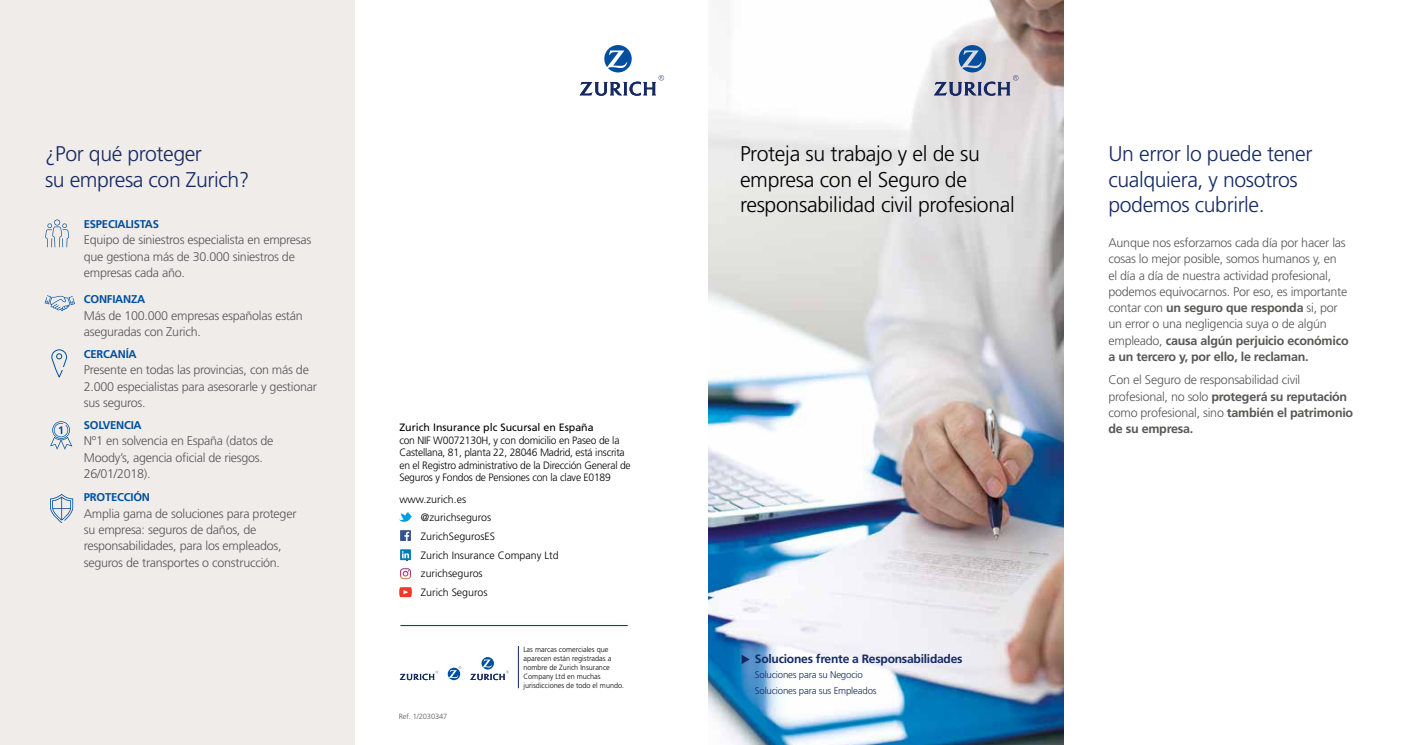
<style>
.page{position:relative;width:1418px;height:745px;background:#fff}
.page>*{position:absolute;margin:0;border:0;box-sizing:border-box;transform-origin:0 0}
.t1{font:300 21.25px/25.5px "Frutiger LT Std";letter-spacing:-.02em;color:#152964}
.t2{font:300 21.25px/25.5px "Frutiger LT Std";letter-spacing:-.015em;color:#000}
.t3{font:300 12.5px/16.2px "Frutiger LT Std";letter-spacing:-.02em;color:#575756}
.t4{font:700 12.12px "Frutiger LT Std";letter-spacing:-.02em;color:#152964}
.t5{font:700 11.25px "Frutiger LT Std";letter-spacing:-.02em;color:#004f9f}
.t6{font:300 10.62px/12.5px "Frutiger LT Std";letter-spacing:-.02em;color:#000}
.t7{font:300 10.62px/18.8px "Frutiger LT Std";color:#000}
.t8{font:10.62px "Frutiger LT Std";color:#000}
.t9{font:300 9.62px/15.4px "Frutiger LT Std";letter-spacing:-.02em;color:#152964}
.t10{font:300 7.5px/9px "Frutiger LT Std";color:#000}
.t11{font:300 7.5px "Frutiger LT Std";letter-spacing:-.015em;color:#575756}
.s1{font-weight:700}
</style>
<div class="page">
<img style="left:709px;top:0;width:354px;height:744px">
<div style="left:0;top:0;width:354px;height:744px;background:#efece9"></div>
<svg style="left:934px;top:45px;width:84px;height:51px;background:#b0b7c6"></svg>
<svg style="left:579px;top:45px;width:85px;height:51px"></svg>
<div style="left:394px;top:617px;width:240px;height:16px;background:#000;opacity:.2"></div>
<hr style="left:400px;top:625px;width:227px;height:1px;background:#152964">
<svg style="left:400px;top:670px;width:38px;height:9px"></svg>
<svg style="left:470px;top:657px;width:38px;height:22px"></svg>
<svg style="left:448px;top:666px;width:13px;height:13px"></svg>
<div style="left:510px;top:639px;width:16px;height:55px;background:#000;opacity:.2"></div>
<hr style="left:518px;top:645px;width:1px;height:42px;background:#152964">
<svg style="left:50px;top:493px;width:23px;height:30px"></svg>
<svg style="left:45px;top:295px;width:30px;height:16px"></svg>
<svg style="left:51px;top:349px;width:16px;height:28px"></svg>
<svg style="left:50px;top:421px;width:22px;height:28px"></svg>
<svg style="left:45px;top:219px;width:24px;height:28px"></svg>
<svg style="left:741px;top:654px;width:8px;height:9px"></svg>
<svg style="left:399px;top:512px;width:13px;height:10px"></svg>
<svg style="left:400px;top:530px;width:11px;height:10px"></svg>
<svg style="left:400px;top:549px;width:11px;height:10px"></svg>
<svg style="left:399px;top:587px;width:13px;height:9px"></svg>
<svg style="left:400px;top:568px;width:11px;height:10px"></svg>
<h1 class="t1" style="left:45px;top:141px;width:206px">¿Por qué proteger<br>su empresa con Zurich?</h1>
<p class="t5" style="left:84px;top:217px;width:77px">ESPECIALISTAS</p>
<p class="t3" style="left:84px;top:232px;width:229px">Equipo de siniestros especialista en empresas que gestiona más de 30.000 siniestros de empresas cada año.</p>
<p class="t5" style="left:84px;top:293px;width:63px">CONFIANZA</p>
<p class="t3" style="left:84px;top:307px;width:220px">Más de 100.000 empresas españolas están aseguradas con Zurich.</p>
<p class="t5" style="left:84px;top:347px;width:54px">CERCANÍA</p>
<p class="t3" style="left:84px;top:362px;width:234px">Presente en todas las provincias, con más de<br>2.000 especialistas para asesorarle y gestionar sus seguros.</p>
<p class="t5" style="left:84px;top:418px;width:59px">SOLVENCIA</p>
<p class="t3" style="left:84px;top:433px;width:191px">Nº1 en solvencia en España (datos de<br>Moody’s, agencia oficial de riesgos.<br>26/01/2018).</p>
<p class="t5" style="left:84px;top:490px;width:68px">PROTECCIÓN</p>
<p class="t3" style="left:84px;top:505px;width:214px">Amplia gama de soluciones para proteger su empresa: seguros de daños, de responsabilidades, para los empleados, seguros de transportes o construcción.</p>
<p class="t8" style="left:399px;top:421px;width:196px">Zurich Insurance plc Sucursal en España</p>
<p class="t6" style="left:399px;top:434px;width:233px">con NIF W0072130H, y con domicilio en Paseo de la Castellana, 81, planta 22, 28046 Madrid, está inscrita en el Registro administrativo de la Dirección General de Seguros y Fondos de Pensiones con la clave E0189</p>
<p class="t7" style="left:399px;top:489px;width:68px">www.zurich.es</p>
<p class="t7" style="left:421px;top:508px;width:139px">@zurichseguros<br>ZurichSegurosES<br>Zurich Insurance Company Ltd zurichseguros<br>Zurich Seguros</p>
<p class="t11" style="left:399px;top:711px;width:50px">Ref. 1/2030347</p>
<p class="t10" style="left:523px;top:644px;width:102px">Las marcas comerciales que aparecen están registradas a nombre de Zurich Insurance<br>Company Ltd en muchas jurisdicciones de todo el mundo.</p>
<h1 class="t2" style="left:740px;top:141px;width:276px">Proteja su trabajo y el de su empresa con el Seguro de responsabilidad civil profesional</h1>
<p class="t4" style="left:755px;top:651px;width:209px">Soluciones frente a Responsabilidades</p>
<p class="t9" style="left:755px;top:667px;width:123px">Soluciones para su Negocio<br>Soluciones para sus Empleados</p>
<h1 class="t1" style="left:1108px;top:141px;width:205px">Un error lo puede tener cualquiera, y nosotros podemos cubrirle.</h1>
<p class="t3" style="left:1108px;top:235px;width:242px">Aunque nos esforzamos cada día por hacer las cosas lo mejor posible, somos humanos y, en<br>el día a día de nuestra actividad profesional, podemos equivocarnos. Por eso, es importante contar con <span class="s1">un seguro que responda</span> si, por un error o una negligencia suya o de algún empleado, <span class="s1">causa algún perjuicio económico a un tercero y, por ello, le reclaman.</span></p>
<p class="t3" style="left:1108px;top:372px;width:246px">Con el Seguro de responsabilidad civil profesional, no solo <span class="s1">protegerá su reputación </span>como profesional, sino <span class="s1">también el patrimonio de su empresa.</span></p>
</div>
